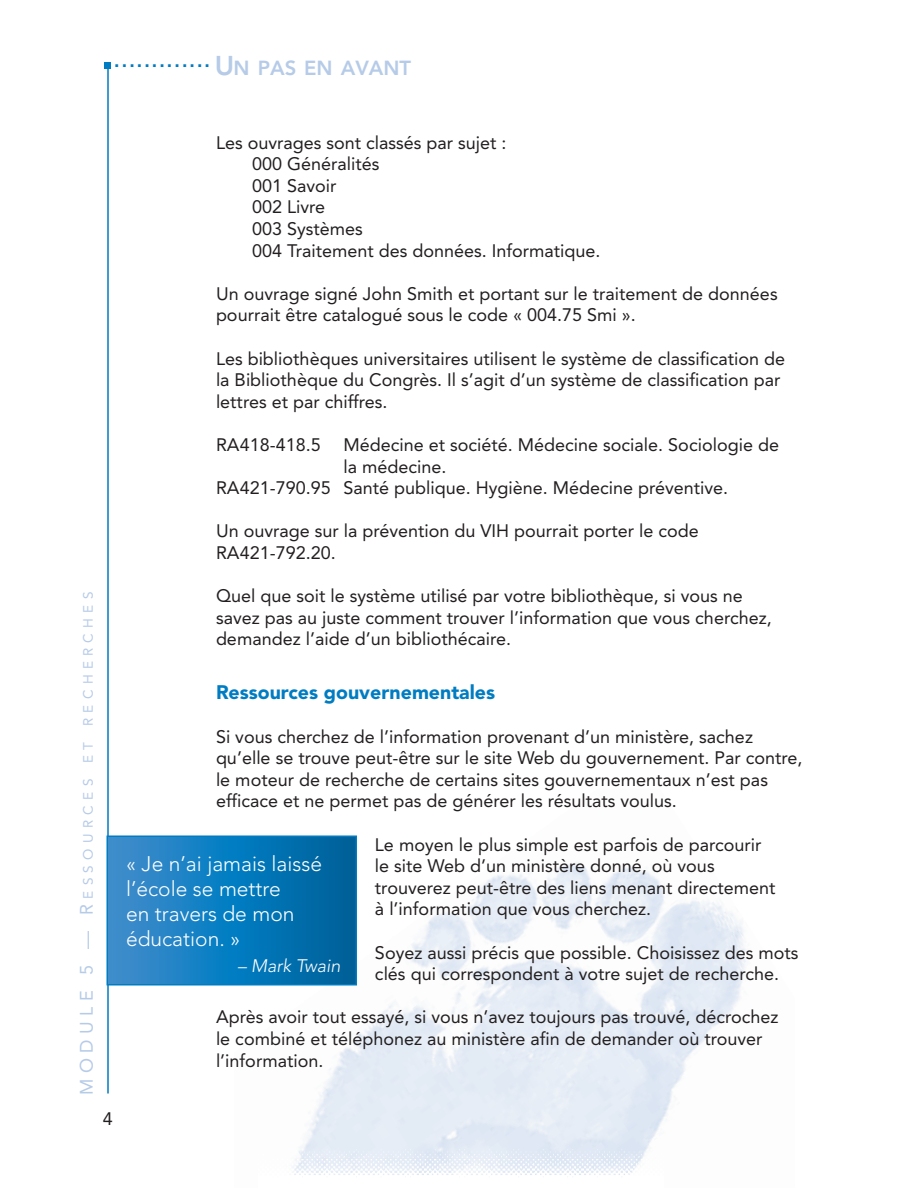
<style>
.page{position:relative;width:918px;height:1188px;background:#fff}
.page>*{position:absolute;margin:0;border:0;box-sizing:border-box;transform-origin:0 0}
.t1{font:300 21px/25.2px "Avenir LT Std";color:#fff}
.t2{font:900 19.5px "Avenir LT Std";color:#007cc2}
.t3{font:700 19.35px "Arial";color:#007cc2}
.t4{font:18px/21.6px "Avenir LT Std";color:#231f20}
.t5{font:italic 300 18px "Avenir LT Std";color:#fff}
.t6{font:13.5px "Avenir LT Std";letter-spacing:.4em;color:#b6cbe8}
.s1{font-family:"Avenir LT Std";font-weight:800;font-size:27px;color:#b6cbe8}
.s2{font-family:"Avenir LT Std";font-weight:800;font-size:20.25px;color:#b6cbe8}
.s3{font-size:18px}
</style>
<div class="page">
<img style="left:234px;top:863px;width:512px;height:276px">
<hr style="left:107px;top:68px;width:2px;height:1025px;background:#007cc2">
<div style="left:105px;top:62px;width:6px;height:7px;background:#007cc2"></div>
<img style="left:293px;top:1139px;width:359px;height:38px">
<svg style="left:110px;top:838px;width:244px;height:144px;background:#1179ba"></svg>
<div style="left:107px;top:835px;width:250px;height:150px;border:2px solid #007cc2"></div>
<p class="t3" style="left:114px;top:49px;width:298px">.............<span class="s1">U</span><span class="s2">N PAS EN AVANT</span></p>
<p class="t6" style="left:80px;top:1095px;width:504px;rotate:-90deg"><span class="s3">MODULE 5 —</span> <span class="s3">R</span>ESSOURCES ET RECHERCHES</p>
<p class="t4" style="left:103px;top:1108px;width:12px">4</p>
<p class="t4" style="left:252px;top:132px;width:350px;text-indent:-36px">Les ouvrages sont classés par sujet :<br>000 Généralités<br>001 Savoir<br>002 Livre<br>003 Systèmes<br>004 Traitement des données. Informatique.</p>
<p class="t4" style="left:216px;top:283px;width:563px">Un ouvrage signé John Smith et portant sur le traitement de données pourrait être catalogué sous le code « 004.75 Smi ».</p>
<p class="t4" style="left:216px;top:348px;width:571px">Les bibliothèques universitaires utilisent le système de classification de la Bibliothèque du Congrès. Il s’agit d’un système de classification par lettres et par chiffres.</p>
<p class="t4" style="left:216px;top:434px;width:106px">RA418-418.5</p>
<p class="t4" style="left:343px;top:434px;width:437px">Médecine et société. Médecine sociale. Sociologie de</p>
<p class="t4" style="left:343px;top:456px;width:105px">la médecine.</p>
<p class="t4" style="left:216px;top:477px;width:514px">RA421-790.95 Santé publique. Hygiène. Médecine préventive.</p>
<p class="t4" style="left:216px;top:521px;width:484px">Un ouvrage sur la prévention du VIH pourrait porter le code<br>RA421-792.20.</p>
<p class="t4" style="left:216px;top:585px;width:557px">Quel que soit le système utilisé par votre bibliothèque, si vous ne savez pas au juste comment trouver l’information que vous cherchez, demandez l’aide d’un bibliothécaire.</p>
<p class="t2" style="left:216px;top:684px;width:281px">Ressources gouvernementales</p>
<p class="t4" style="left:216px;top:726px;width:588px">Si vous cherchez de l’information provenant d’un ministère, sachez qu’elle se trouve peut-être sur le site Web du gouvernement. Par contre, le moteur de recherche de certains sites gouvernementaux n’est pas efficace et ne permet pas de générer les résultats voulus.</p>
<p class="t4" style="left:375px;top:834px;width:402px">Le moyen le plus simple est parfois de parcourir le site Web d’un ministère donné, où vous trouverez peut-être des liens menant directement à l’information que vous cherchez.</p>
<p class="t4" style="left:375px;top:942px;width:425px">Soyez aussi précis que possible. Choisissez des mots clés qui correspondent à votre sujet de recherche.</p>
<p class="t4" style="left:216px;top:1007px;width:564px">Après avoir tout essayé, si vous n’avez toujours pas trouvé, décrochez le combiné et téléphonez au ministère afin de demander où trouver l’information.</p>
<p class="t1" style="left:126px;top:853px;width:198px">« Je n’ai jamais laissé l’école se mettre<br>en travers de mon éducation. »</p>
<p class="t5" style="left:237px;top:958px;width:105px">– Mark Twain</p>
</div>
